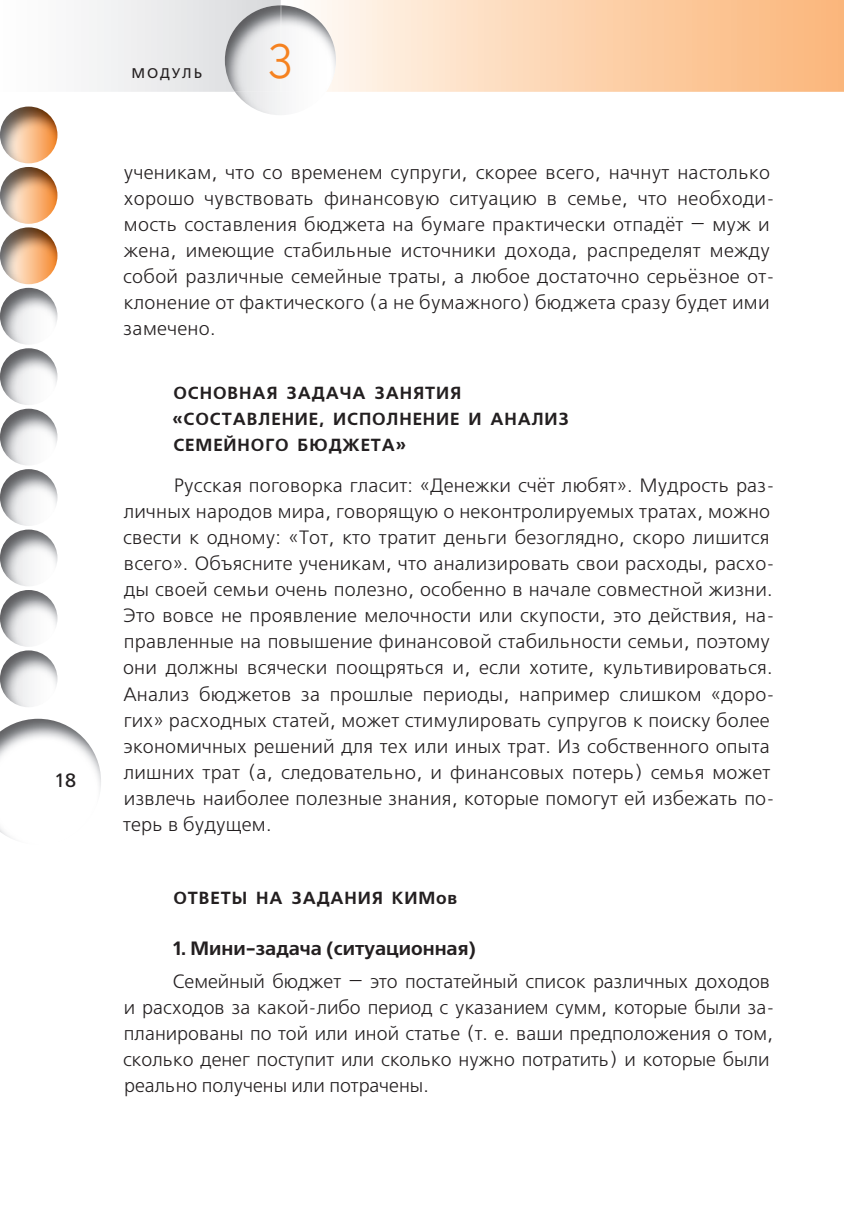
<style>
.page{position:relative;width:844px;height:1216px;background:#fff}
.page>*{position:absolute;margin:0;border:0;box-sizing:border-box;transform-origin:0 0}
.t1{font:49px "Kabel C";color:#f58220}
.t2{font:19.25px/26.1px "Free Set C";letter-spacing:.01em;color:#231f20}
.t3{font:700 19.25px "Free Set C";color:#231f20}
.t4{font:19.25px "Free Set C San Pin";color:#231f20}
.t5{font:700 17.5px/26.1px "Free Set C";letter-spacing:.05em;color:#231f20}
.t6{font:14px "Free Set C San Pin";letter-spacing:.15em;color:#231f20}
</style>
<div class="page">
<svg style="left:315px;top:0;width:528px;height:92px;background:#fcd3af"></svg>
<svg style="left:89px;top:0;width:191px;height:92px"></svg>
<img style="left:0;top:718px;width:101px;height:120px">
<img style="left:235px;top:92px;width:47px;height:23px">
<img style="left:225px;top:5px;width:111px;height:87px">
<img style="left:0;top:106px;width:57px;height:57px;border-radius:50%">
<img style="left:0;top:167px;width:57px;height:57px;border-radius:50%">
<img style="left:0;top:227px;width:57px;height:57px;border-radius:50%">
<img style="left:0;top:650px;width:57px;height:57px;border-radius:50%">
<img style="left:0;top:408px;width:57px;height:57px;border-radius:50%">
<img style="left:0;top:469px;width:57px;height:57px;border-radius:50%">
<img style="left:0;top:288px;width:57px;height:56px;border-radius:50%">
<img style="left:0;top:529px;width:57px;height:57px;border-radius:50%">
<img style="left:0;top:348px;width:57px;height:57px;border-radius:50%">
<img style="left:0;top:590px;width:57px;height:56px;border-radius:50%">
<p class="t4" style="left:54px;top:770px;width:24px">18</p>
<p class="t6" style="left:131px;top:66px;width:72px">МОДУЛЬ</p>
<h1 class="t1" style="left:268px;top:31px;width:27px">3</h1>
<p class="t2" style="left:123px;top:159px;width:653px">ученикам, что со временем супруги, скорее всего, начнут настолько хорошо чувствовать финансовую ситуацию в семье, что необходи&shy;мость составления бюджета на бумаге практически отпадёт — муж и жена, имеющие стабильные источники дохода, распределят между собой различные семейные траты, а любое достаточно серьёзное от&shy;клонение от фактического (а не бумажного) бюджета сразу будет ими замечено.</p>
<p class="t5" style="left:172px;top:382px;width:398px">ОСНОВНАЯ ЗАДАЧА ЗАНЯТИЯ «СОСТАВЛЕНИЕ, ИСПОЛНЕНИЕ И АНАЛИЗ<br>СЕМЕЙНОГО БЮДЖЕТА»</p>
<p class="t2" style="left:123px;top:472px;width:653px;text-indent:51px">Русская поговорка гласит: «Денежки счёт любят». Мудрость раз&shy;личных народов мира, говорящую о неконтролируемых тратах, можно свести к одному: «Тот, кто тратит деньги безоглядно, скоро лишится всего». Объясните ученикам, что анализировать свои расходы, расхо&shy;ды своей семьи очень полезно, особенно в начале совместной жизни.<br>Это вовсе не проявление мелочности или скупости, это действия, на&shy;правленные на повышение финансовой стабильности семьи, поэтому они должны всячески поощряться и, если хотите, культивироваться.<br>Анализ бюджетов за прошлые периоды, например слишком «доро&shy;гих» расходных статей, может стимулировать супругов к поиску более экономичных решений для тех или иных трат. Из собственного опыта лишних трат (а, следовательно, и финансовых потерь) семья может извлечь наиболее полезные знания, которые помогут ей избежать по&shy;терь в будущем.</p>
<p class="t5" style="left:173px;top:887px;width:285px">ОТВЕТЫ НА ЗАДАНИЯ КИМов</p>
<p class="t3" style="left:173px;top:941px;width:304px">1. Мини-задача (ситуационная)</p>
<p class="t2" style="left:123px;top:967px;width:652px;text-indent:50px">Семейный бюджет — это постатейный список различных доходов и расходов за какой-либо период с указанием сумм, которые были за&shy;планированы по той или иной статье (т. е. ваши предположения о том, сколько денег поступит или сколько нужно потратить) и которые были реально получены или потрачены.</p>
</div>
